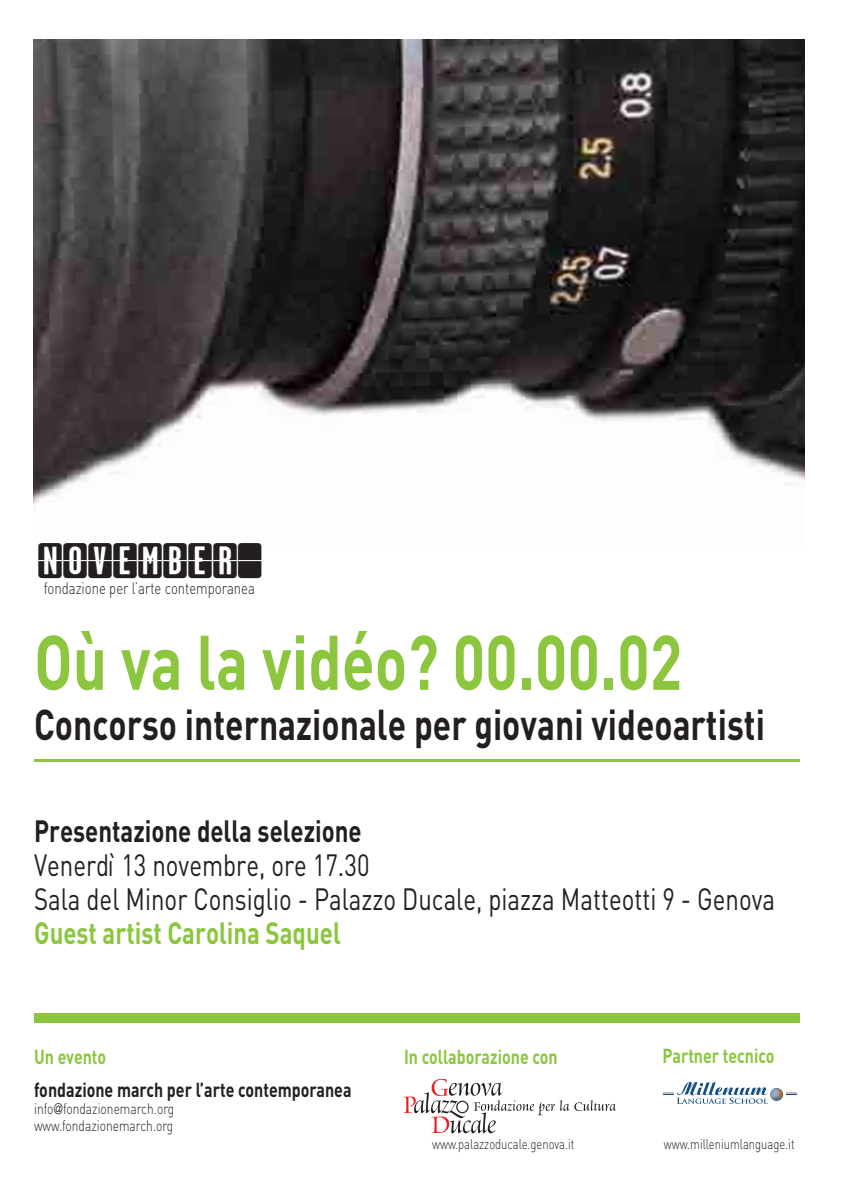
<style>
.page{position:relative;width:842px;height:1191px;background:#fff}
.page>*{position:absolute;margin:0;border:0;box-sizing:border-box;transform-origin:0 0}
.t1{font:700 76.1px "DIN";color:#8bc63e;scale:.79 1}
.t2{font:700 42.6px "DIN";color:#231f20;scale:.79 1}
.t3{font:35.1px "March";letter-spacing:-.05em;color:#231f20}
.t4{font:30.4px/34px "DIN";color:#231f20;scale:.79 1}
.t5{font:700 30.4px "DIN";color:#231f20;scale:.79 1}
.t6{font:700 30.4px "DIN";color:#8bc63e;scale:.79 1}
.t7{font:700 20px "DIN";color:#8bc63e;scale:.8 1}
.t8{font:700 20px "DIN";color:#231f20;scale:.8 1}
.t9{font:300 16.4px "DIN";color:#231f20;scale:.8 1}
.t10{font:300 15px/17px "DIN";color:#231f20;scale:.8 1}
.t11{font:300 14px "DIN";color:#231f20;scale:.8 1}
.s1{font-family:"Avenir"}
</style>
<div class="page">
<img style="left:33px;top:39px;width:771px;height:466px">
<svg style="left:404px;top:1079px;width:212px;height:54px"></svg>
<div style="left:34px;top:1014px;width:765px;height:9px;background:#8bc63e"></div>
<hr style="left:34px;top:759px;width:765px;height:2px;background:#8bc63e">
<img style="left:770px;top:1088px;width:13px;height:13px">
<svg style="left:663px;top:1082px;width:105px;height:22px"></svg>
<svg style="left:786px;top:1092px;width:10px;height:3px"></svg>
<p class="t3" style="left:39px;top:543px;width:203px">NOVEMBER</p>
<p class="t9" style="left:44px;top:578px;width:265px">fondazione per l’arte contemporanea</p>
<h1 class="t1" style="left:34px;top:612px;width:822px">Où va la vidéo? 00.00.02</h1>
<h2 class="t2" style="left:34px;top:697px;width:926px">Concorso internazionale per giovani videoartisti</h2>
<p class="t5" style="left:34px;top:811px;width:416px">Presentazione della selezione</p>
<p class="t4" style="left:34px;top:847px;width:939px">Venerdì 13 novembre, ore 17.30<br>Sala del Minor Consiglio - Palazzo Ducale, piazza Matteotti 9 - Genova</p>
<p class="t6" style="left:34px;top:913px;width:390px">Guest artist Carolina Saquel</p>
<p class="t7" style="left:34px;top:1043px;width:92px">Un evento</p>
<p class="t7" style="left:404px;top:1043px;width:194px">In collaborazione con</p>
<p class="t7" style="left:663px;top:1043px;width:141px">Partner tecnico</p>
<p class="t8" style="left:34px;top:1076px;width:398px">fondazione march per l’arte contemporanea</p>
<p class="t10" style="left:34px;top:1099px;width:177px">info<span class="s1">@</span>fondazionemarch.org www.fondazionemarch.org</p>
<p class="t11" style="left:432px;top:1135px;width:179px">www.palazzoducale.genova.it</p>
<p class="t11" style="left:664px;top:1135px;width:165px">www.milleniumlanguage.it</p>
</div>
